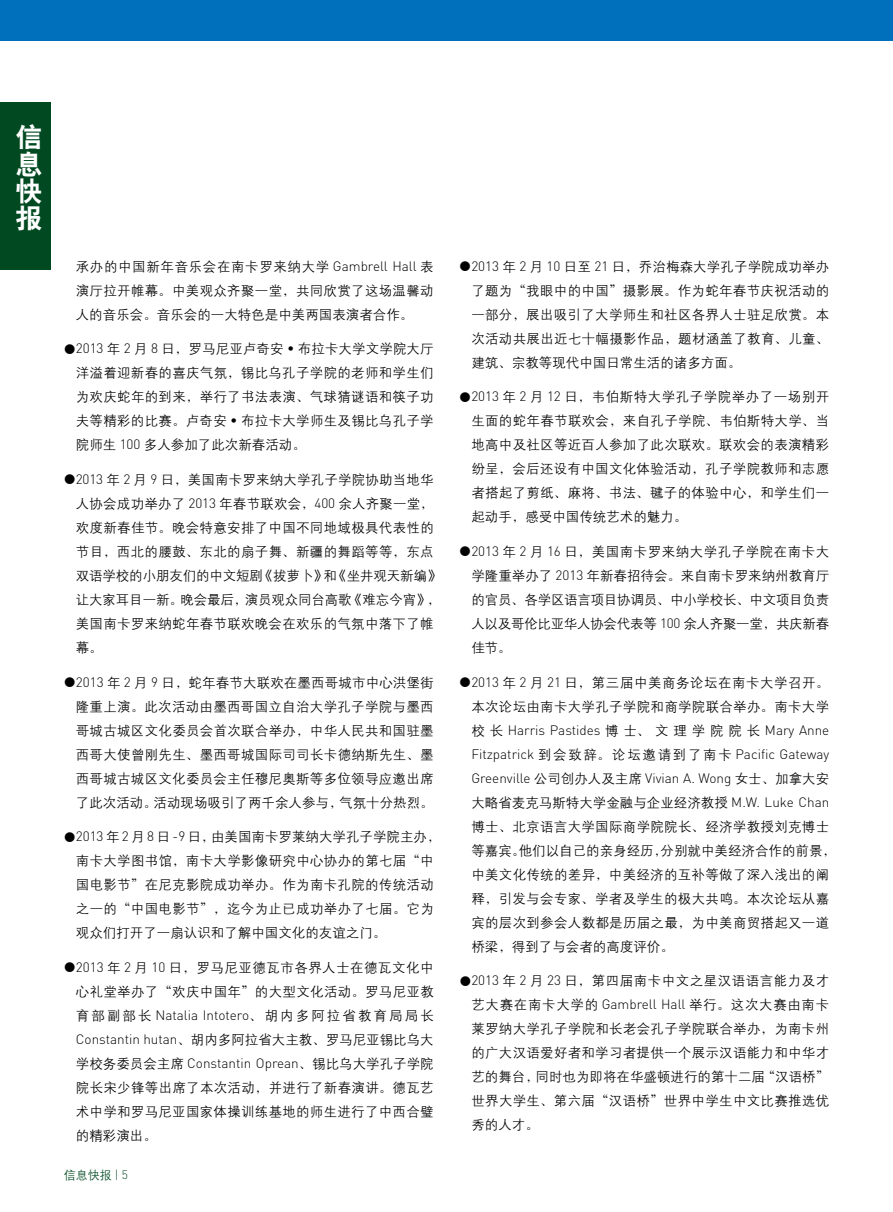
<style>
.page{position:relative;width:893px;height:1212px;background:#fff}
.page>*{position:absolute;margin:0;border:0;box-sizing:border-box;transform-origin:0 0}
.t1{font:27px/27px "H Yb 2 gj";color:#fff;text-align:justify}
.t2{font:13.5px/24px "H Yg 2 gj";letter-spacing:.02em;color:#000;text-align:justify}
.t3{font:300 13.5px/24px "DIN";color:#000;text-align:justify}
.t4{font:12px "H Yg 2 gj";color:#004921}
.s1{font-family:"DIN";font-weight:300}
.s2{font-family:"H Yg 2 gj";font-weight:400}
</style>
<div class="page">
<div style="left:0;top:102px;width:51px;height:168px;background:#004921"></div>
<div style="left:0;top:0;width:893px;height:41px;background:#006fbc"></div>
<h1 class="t1" style="left:16px;top:123px;width:28px">信息快报</h1>
<p class="t2" style="left:76px;top:253px;width:359px">承办的中国新年音乐会在南卡罗来纳大学 <span class="s1">Gambrell Hall</span> 表演厅拉开帷幕。中美观众齐聚一堂，共同欣赏了这场温馨动人的音乐会。音乐会的一大特色是中美两国表演者合作。</p>
<p class="t2" style="left:76px;top:336px;width:359px"><span class="s1">2013</span> 年 <span class="s1">2</span> 月 <span class="s1">8</span> 日，罗马尼亚卢奇安 <span class="s1">•</span> 布拉卡大学文学院大厅洋溢着迎新春的喜庆气氛，锡比乌孔子学院的老师和学生们为欢庆蛇年的到来，举行了书法表演、气球猜谜语和筷子功夫等精彩的比赛。卢奇安 <span class="s1">•</span> 布拉卡大学师生及锡比乌孔子学院师生 <span class="s1">100</span> 多人参加了此次新春活动。</p>
<p class="t2" style="left:76px;top:466px;width:366px;text-align:left"><span class="s1">2013</span> 年 <span class="s1">2</span> 月 <span class="s1">9</span> 日，美国南卡罗来纳大学孔子学院协助当地华人协会成功举办了 <span class="s1">2013</span> 年春节联欢会，<span class="s1">400</span> 余人齐聚一堂，欢度新春佳节。晚会特意安排了中国不同地域极具代表性的节目，西北的腰鼓、东北的扇子舞、新疆的舞蹈等等，东点双语学校的小朋友们的中文短剧《拔萝卜》和《坐井观天新编》让大家耳目一新。晚会最后，演员观众同台高歌《难忘今宵》，美国南卡罗来纳蛇年春节联欢晚会在欢乐的气氛中落下了帷幕。</p>
<p class="t2" style="left:76px;top:669px;width:359px"><span class="s1">2013</span> 年 <span class="s1">2</span> 月 <span class="s1">9</span> 日，蛇年春节大联欢在墨西哥城市中心洪堡街隆重上演。此次活动由墨西哥国立自治大学孔子学院与墨西哥城古城区文化委员会首次联合举办，中华人民共和国驻墨西哥大使曾刚先生、墨西哥城国际司司长卡德纳斯先生、墨西哥城古城区文化委员会主任穆尼奥斯等多位领导应邀出席了此次活动。活动现场吸引了两千余人参与，气氛十分热烈。</p>
<p class="t2" style="left:76px;top:824px;width:366px;text-align:left"><span class="s1">2013</span> 年 <span class="s1">2</span> 月 <span class="s1">8</span> 日 <span class="s1">-9</span> 日，由美国南卡罗莱纳大学孔子学院主办，南卡大学图书馆，南卡大学影像研究中心协办的第七届“中国电影节”在尼克影院成功举办。作为南卡孔院的传统活动之一的“中国电影节”，迄今为止已成功举办了七届。它为观众们打开了一扇认识和了解中国文化的友谊之门。</p>
<p class="t2" style="left:76px;top:954px;width:359px"><span class="s1">2013</span> 年 <span class="s1">2</span> 月 <span class="s1">10</span> 日，罗马尼亚德瓦市各界人士在德瓦文化中心礼堂举办了“欢庆中国年”的大型文化活动。罗马尼亚教育部副部长 <span class="s1">Natalia Intotero</span>、胡内多阿拉省教育局局长<span class="s1">Constantin hutan</span>、胡内多阿拉省大主教、罗马尼亚锡比乌大学校务委员会主席 <span class="s1">Constantin Oprean</span>、锡比乌大学孔子学院院长宋少锋等出席了本次活动，并进行了新春演讲。德瓦艺术中学和罗马尼亚国家体操训练基地的师生进行了中西合璧的精彩演出。</p>
<p class="t4" style="left:64px;top:1167px;width:66px">信息快报 <span class="s1">| 5</span></p>
<p class="t2" style="left:471px;top:253px;width:359px"><span class="s1">2013</span> 年 <span class="s1">2</span> 月 <span class="s1">10</span> 日至 <span class="s1">21</span> 日，乔治梅森大学孔子学院成功举办了题为“我眼中的中国”摄影展。作为蛇年春节庆祝活动的一部分，展出吸引了大学师生和社区各界人士驻足欣赏。本次活动共展出近七十幅摄影作品，题材涵盖了教育、儿童、建筑、宗教等现代中国日常生活的诸多方面。</p>
<p class="t2" style="left:471px;top:384px;width:359px"><span class="s1">2013</span> 年 <span class="s1">2</span> 月 <span class="s1">12</span> 日，韦伯斯特大学孔子学院举办了一场别开生面的蛇年春节联欢会，来自孔子学院、韦伯斯特大学、当地高中及社区等近百人参加了此次联欢。联欢会的表演精彩纷呈，会后还设有中国文化体验活动，孔子学院教师和志愿者搭起了剪纸、麻将、书法、毽子的体验中心，和学生们一起动手，感受中国传统艺术的魅力。</p>
<p class="t2" style="left:471px;top:538px;width:359px"><span class="s1">2013</span> 年 <span class="s1">2</span> 月 <span class="s1">16</span> 日，美国南卡罗来纳大学孔子学院在南卡大学隆重举办了 <span class="s1">2013</span> 年新春招待会。来自南卡罗来纳州教育厅的官员、各学区语言项目协调员、中小学校长、中文项目负责人以及哥伦比亚华人协会代表等 <span class="s1">100</span> 余人齐聚一堂，共庆新春佳节。</p>
<p class="t2" style="left:471px;top:669px;width:359px"><span class="s1">2013</span> 年 <span class="s1">2</span> 月 <span class="s1">21</span> 日，第三届中美商务论坛在南卡大学召开。本次论坛由南卡大学孔子学院和商学院联合举办。南卡大学</p>
<p class="t3" style="left:471px;top:717px;width:359px"><span class="s2">校长</span> Harris Pastides <span class="s2">博士、文理学院院长</span> Mary Anne Fitzpatrick <span class="s2">到会致辞。论坛邀请到了南卡</span> Pacific Gateway Greenville <span class="s2">公司创办人及主席</span> Vivian A. Wong <span class="s2">女士、加拿大安</span></p>
<p class="t2" style="left:471px;top:789px;width:366px;text-align:left">大略省麦克马斯特大学金融与企业经济教授 <span class="s1">M.W. Luke Chan</span>博士、北京语言大学国际商学院院长、经济学教授刘克博士等嘉宾。他们以自己的亲身经历，分别就中美经济合作的前景，中美文化传统的差异，中美经济的互补等做了深入浅出的阐释，引发与会专家、学者及学生的极大共鸣。本次论坛从嘉宾的层次到参会人数都是历届之最，为中美商贸搭起又一道桥梁，得到了与会者的高度评价。</p>
<p class="t2" style="left:471px;top:968px;width:359px"><span class="s1">2013</span> 年 <span class="s1">2</span> 月 <span class="s1">23</span> 日，第四届南卡中文之星汉语语言能力及才艺大赛在南卡大学的 <span class="s1">Gambrell Hall</span> 举行。这次大赛由南卡莱罗纳大学孔子学院和长老会孔子学院联合举办，为南卡州的广大汉语爱好者和学习者提供一个展示汉语能力和中华才艺的舞台，同时也为即将在华盛顿进行的第十二届“汉语桥”世界大学生、第六届“汉语桥”世界中学生中文比赛推选优秀的人才。</p>
</div>
